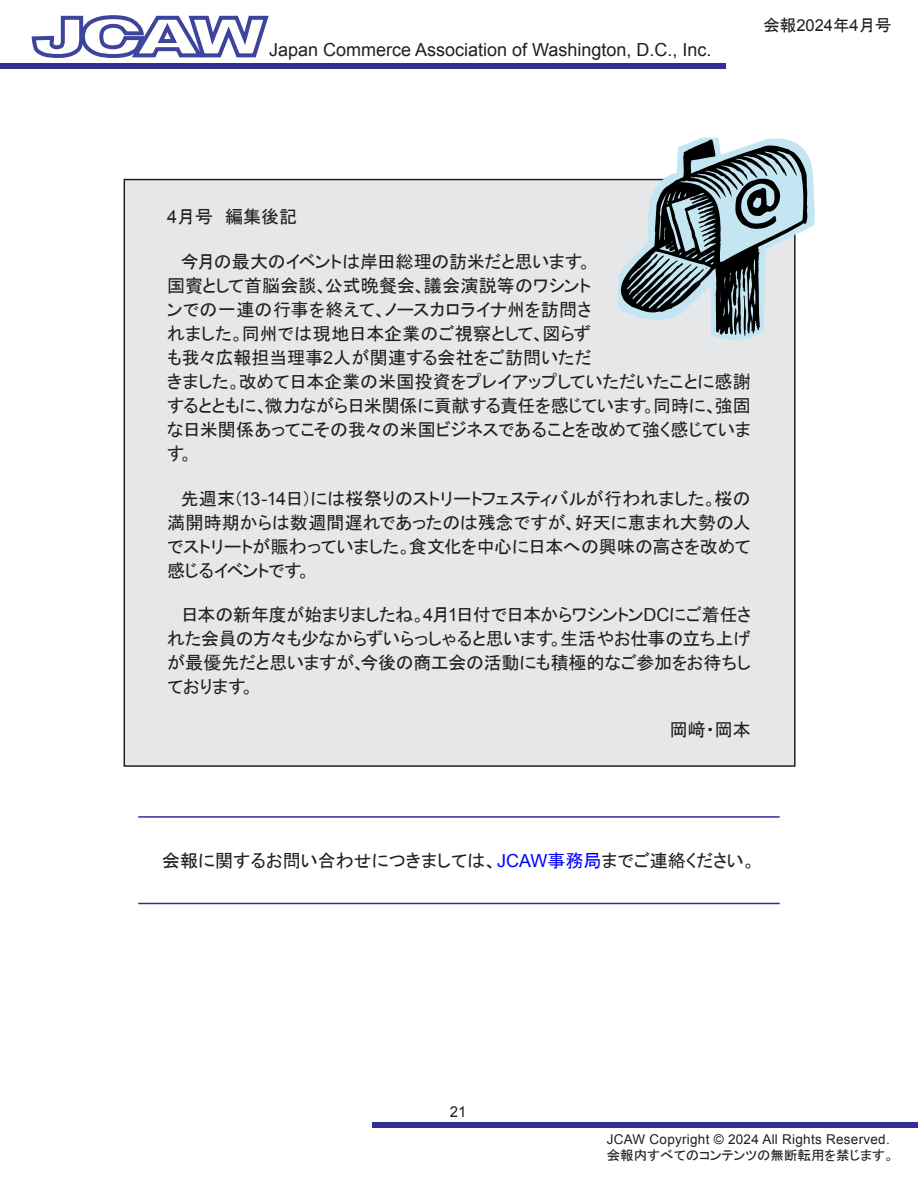
<style>
.page{position:relative;width:918px;height:1188px;background:#fff}
.page>*{position:absolute;margin:0;border:0;box-sizing:border-box;transform-origin:0 0}
.t1{font:18px/24px "MS P Gothic";letter-spacing:-.005em;color:#231f20;text-align:justify}
.t2{font:18px "Arial";color:#231f20}
.t3{font:16.5px "MS P Gothic";color:#231f20}
.t4{font:15px "Arial";color:#231f20}
.t5{font:13.5px "Arial";letter-spacing:.02em;color:#231f20}
.t6{font:13.5px "MS P Gothic";color:#231f20}
.s1{font-family:"Arial"}
.s2{font-family:"Arial";color:#00f}
.s3{color:#00f}
</style>
<div class="page">
<div style="left:1px;top:63px;width:725px;height:6px;background:#2e3092"></div>
<svg style="left:31px;top:15px;width:238px;height:43px"></svg>
<div style="left:372px;top:1123px;width:545px;height:5px;background:#2e3092"></div>
<div style="left:124px;top:180px;width:671px;height:586px;background:#e6e7e9"></div>
<svg style="left:618px;top:138px;width:197px;height:202px"></svg>
<hr style="left:138px;top:903px;width:642px;height:1px;background:#2d2f93">
<hr style="left:138px;top:816px;width:642px;height:2px;background:#2d2f93">
<p class="t2" style="left:269px;top:38px;width:444px">Japan Commerce Association of Washington, D.C., Inc.</p>
<p class="t3" style="left:763px;top:17px;width:130px">会報<span class="s1">2024</span>年<span class="s1">4</span>月号</p>
<p class="t1" style="left:167px;top:204px;width:131px"><span class="s1">4</span>月号　編集後記</p>
<p class="t1" style="left:167px;top:250px;width:585px;text-align:left;text-indent:14px">今月の最大のイベントは岸田総理の訪米だと思います。<br>国賓として首脳会談、公式晩餐会、議会演説等のワシント<br>ンでの一連の行事を終えて、ノースカロライナ州を訪問さ<br>れました。同州では現地日本企業のご視察として、図らず<br>も我々広報担当理事<span class="s1">2</span>人が関連する会社をご訪問いただ<br>きました。改めて日本企業の米国投資をプレイアップしていただいたことに感謝するとともに、微力ながら日米関係に貢献する責任を感じています。同時に、強固な日米関係あってこその我々の米国ビジネスであることを改めて強く感じています。</p>
<p class="t1" style="left:167px;top:486px;width:585px;text-indent:14px">先週末（<span class="s1">13-14</span>日）には桜祭りのストリートフェスティバルが行われました。桜の満開時期からは数週間遅れであったのは残念ですが、好天に恵まれ大勢の人でストリートが賑わっていました。食文化を中心に日本への興味の高さを改めて感じるイベントです。</p>
<p class="t1" style="left:167px;top:602px;width:585px;text-indent:13px">日本の新年度が始まりましたね。<span class="s1">4</span>月<span class="s1">1</span>日付で日本からワシントン<span class="s1">DC</span>にご着任された会員の方々も少なからずいらっしゃると思います。生活やお仕事の立ち上げが最優先だと思いますが、今後の商工会の活動にも積極的なご参加をお待ちしております。</p>
<p class="t1" style="left:670px;top:718px;width:82px">岡﨑・岡本</p>
<p class="t1" style="left:162px;top:848px;width:595px">会報に関するお問い合わせにつきましては、<span class="s2">JCAW</span><span class="s3">事務局</span>までご連絡ください。</p>
<p class="t4" style="left:450px;top:1102px;width:18px">21</p>
<p class="t5" style="left:607px;top:1130px;width:285px">JCAW Copyright © 2024 All Rights Reserved.</p>
<p class="t6" style="left:607px;top:1149px;width:289px">会報内すべてのコンテンツの無断転用を禁じます。</p>
</div>
